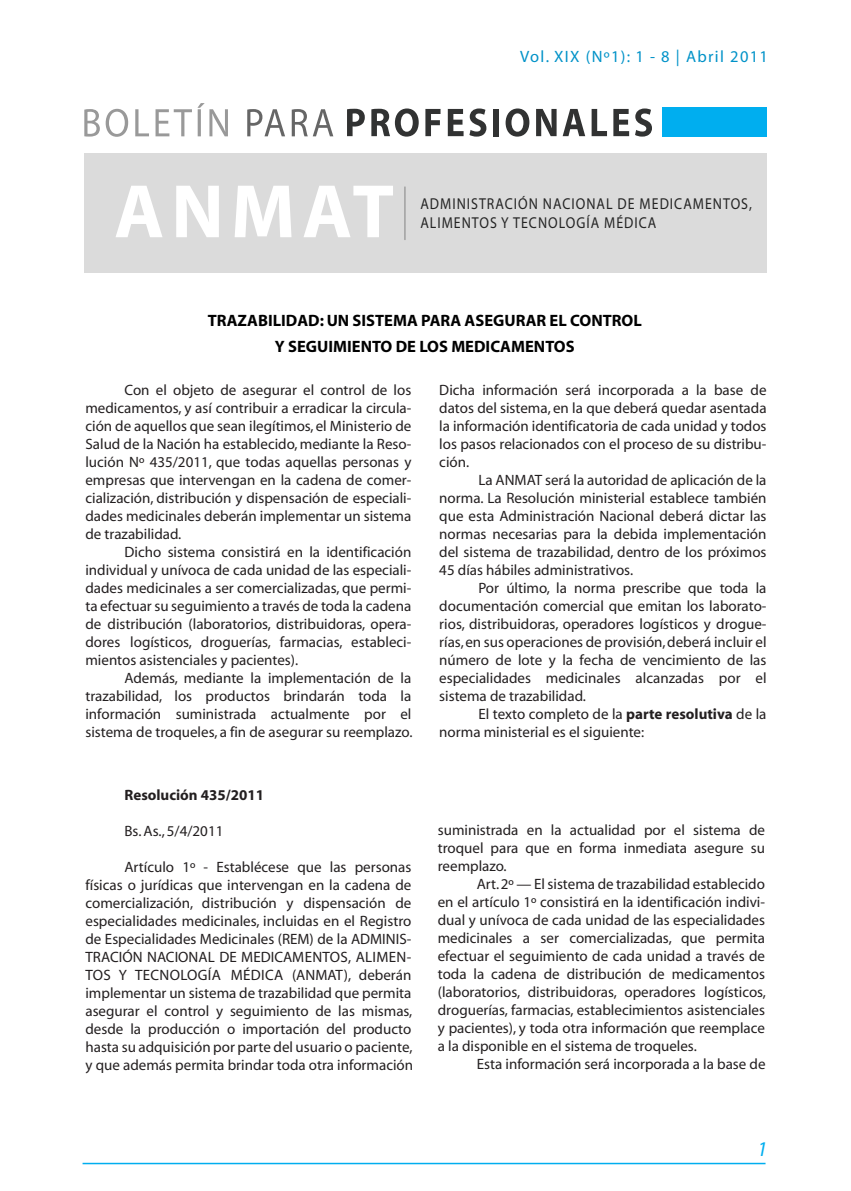
<style>
.page{position:relative;width:851px;height:1191px;background:#fff}
.page>*{position:absolute;margin:0;border:0;box-sizing:border-box;transform-origin:0 0}
.t1{font:700 76.35px "Myriad";letter-spacing:.09em;color:#fff}
.t2{font:italic 21px "Myriad";color:#00aeef}
.t3{font:700 16.5px/25.5px "Myriad";color:#000;text-align:center}
.t4{font:16.5px "Myriad";letter-spacing:.08em;color:#0092c8}
.t5{font:15.75px/18.9px "Myriad";letter-spacing:.07em;color:#242424;scale:.88 1}
.t6{font:15px/18px "Myriad";color:#231f20;text-align:justify}
.t7{font:700 15px "Myriad";color:#231f20}
.s1{font-weight:700}
</style>
<div class="page">
<hr style="left:82px;top:1162px;width:683px;height:2px;background:#00aeef">
<div style="left:84px;top:153px;width:683px;height:119px;background:#dbdbdb"></div>
<svg style="left:84px;top:109px;width:16px;height:28px"></svg>
<svg style="left:106px;top:109px;width:22px;height:28px"></svg>
<svg style="left:135px;top:109px;width:14px;height:27px"></svg>
<svg style="left:155px;top:103px;width:73px;height:33px"></svg>
<svg style="left:247px;top:109px;width:38px;height:27px"></svg>
<svg style="left:292px;top:109px;width:41px;height:27px"></svg>
<hr style="left:404px;top:186px;width:1px;height:54px;background:#999">
<div style="left:662px;top:107px;width:104px;height:30px;background:#00aeef"></div>
<svg style="left:347px;top:109px;width:18px;height:27px"></svg>
<svg style="left:371px;top:108px;width:47px;height:29px"></svg>
<svg style="left:425px;top:109px;width:15px;height:27px"></svg>
<svg style="left:447px;top:109px;width:16px;height:27px"></svg>
<svg style="left:469px;top:108px;width:17px;height:29px"></svg>
<div style="left:493px;top:109px;width:6px;height:27px;background:#313232"></div>
<svg style="left:505px;top:108px;width:24px;height:29px"></svg>
<svg style="left:536px;top:109px;width:20px;height:27px"></svg>
<svg style="left:562px;top:109px;width:23px;height:27px"></svg>
<svg style="left:591px;top:109px;width:16px;height:27px"></svg>
<svg style="left:613px;top:109px;width:16px;height:27px"></svg>
<svg style="left:635px;top:108px;width:17px;height:29px"></svg>
<p class="t4" style="left:520px;top:48px;width:249px">Vol. XIX (Nº1): 1 - 8 | Abril 2011</p>
<h1 class="t1" style="left:114px;top:172px;width:281px">ANMAT</h1>
<p class="t5" style="left:420px;top:195px;width:378px">ADMINISTRACIÓN NACIONAL DE MEDICAMENTOS,<br>ALIMENTOS Y TECNOLOGÍA MÉDICA</p>
<p class="t3" style="left:208px;top:309px;width:435px">TRAZABILIDAD: UN SISTEMA PARA ASEGURAR EL CONTROL<br>Y SEGUIMIENTO DE LOS MEDICAMENTOS</p>
<p class="t6" style="left:85px;top:382px;width:327px;text-indent:39px">Con el objeto de asegurar el control de los medicamentos, y así contribuir a erradicar la circula&shy;ción de aquellos que sean ilegítimos, el Ministerio de Salud de la Nación ha establecido, mediante la Reso&shy;lución Nº 435/2011, que todas aquellas personas y empresas que intervengan en la cadena de comer&shy;cialización, distribución y dispensación de especiali&shy;dades medicinales deberán implementar un sistema de trazabilidad.</p>
<p class="t6" style="left:85px;top:544px;width:327px;text-indent:39px">Dicho sistema consistirá en la identificación individual y unívoca de cada unidad de las especiali&shy;dades medicinales a ser comercializadas, que permi&shy;ta efectuar su seguimiento a través de toda la cadena de distribución (laboratorios, distribuidoras, opera&shy;dores logísticos, droguerías, farmacias, estableci&shy;mientos asistenciales y pacientes).</p>
<p class="t6" style="left:85px;top:670px;width:328px;text-indent:39px">Además, mediante la implementación de la trazabilidad, los productos brindarán toda la información suministrada actualmente por el sistema de troqueles, a fin de asegurar su reemplazo.</p>
<p class="t7" style="left:124px;top:786px;width:141px">Resolución 435/2011</p>
<p class="t6" style="left:124px;top:822px;width:100px">Bs. As., 5/4/2011</p>
<p class="t6" style="left:85px;top:858px;width:329px;text-indent:39px">Artículo 1º - Establécese que las personas físicas o jurídicas que intervengan en la cadena de comercialización, distribución y dispensación de especialidades medicinales, incluidas en el Registro de Especialidades Medicinales (REM) de la ADMINIS-TRACIÓN NACIONAL DE MEDICAMENTOS, ALIMEN-TOS Y TECNOLOGÍA MÉDICA (ANMAT), deberán implementar un sistema de trazabilidad que permita asegurar el control y seguimiento de las mismas, desde la producción o importación del producto hasta su adquisición por parte del usuario o paciente, y que además permita brindar toda otra información</p>
<p class="t6" style="left:439px;top:382px;width:329px">Dicha información será incorporada a la base de datos del sistema, en la que deberá quedar asentada la información identificatoria de cada unidad y todos los pasos relacionados con el proceso de su distribu&shy;ción.</p>
<p class="t6" style="left:439px;top:472px;width:329px;text-indent:39px">La ANMAT será la autoridad de aplicación de la norma. La Resolución ministerial establece también que esta Administración Nacional deberá dictar las normas necesarias para la debida implementación del sistema de trazabilidad, dentro de los próximos 45 días hábiles administrativos.</p>
<p class="t6" style="left:439px;top:580px;width:329px;text-indent:39px">Por último, la norma prescribe que toda la documentación comercial que emitan los laborato&shy;rios, distribuidoras, operadores logísticos y drogue&shy;rías, en sus operaciones de provisión, deberá incluir el número de lote y la fecha de vencimiento de las especialidades medicinales alcanzadas por el sistema de trazabilidad.</p>
<p class="t6" style="left:439px;top:706px;width:329px;text-indent:39px">El texto completo de la <span class="s1">parte resolutiva</span> de la norma ministerial es el siguiente:</p>
<p class="t6" style="left:437px;top:821px;width:329px">suministrada en la actualidad por el sistema de troquel para que en forma inmediata asegure su reemplazo.</p>
<p class="t6" style="left:437px;top:875px;width:330px;text-indent:39px">Art. 2º — El sistema de trazabilidad establecido en el artículo 1º consistirá en la identificación indivi&shy;dual y unívoca de cada unidad de las especialidades medicinales a ser comercializadas, que permita efectuar el seguimiento de cada unidad a través de toda la cadena de distribución de medicamentos (laboratorios, distribuidoras, operadores logísticos, droguerías, farmacias, establecimientos asistenciales y pacientes), y toda otra información que reemplace a la disponible en el sistema de troqueles.</p>
<p class="t6" style="left:476px;top:1055px;width:290px">Esta información será incorporada a la base de</p>
<h2 class="t2" style="left:756px;top:1138px;width:12px">1</h2>
</div>
